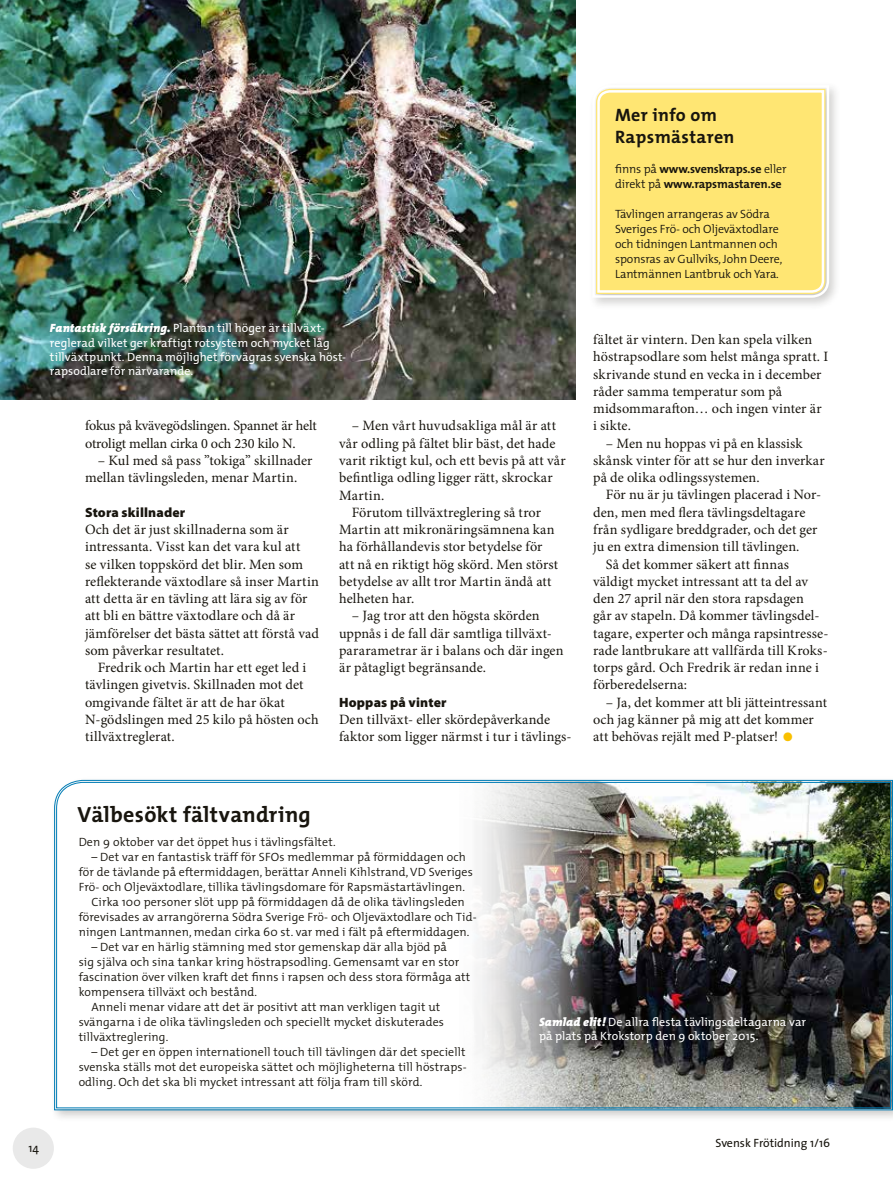
<style>
.page{position:relative;width:893px;height:1200px;background:#fff}
.page>*{position:absolute;margin:0;border:0;box-sizing:border-box;transform-origin:0 0}
.t1{font:33px "Minion Pro";color:#f9c000}
.t2{font:700 22.05px "The Mix";letter-spacing:.015em;color:#18150e}
.t3{font:700 18px/21.6px "The Mix";letter-spacing:.02em;color:#18150e}
.t4{font:14.25px/17.2px "Minion Pro";letter-spacing:.01em;color:#18150e}
.t5{font:14.25px/17.2px "Minion Pro";letter-spacing:-.015em;color:#18150e}
.t6{font:900 13.5px "Myriad Pro";letter-spacing:.01em;color:#18150e}
.t7{font:300 12px/15px "The Mix";letter-spacing:.01em;color:#18150e;text-align:justify}
.t8{font:12px/14.2px "The Mix";letter-spacing:.005em;color:#fff}
.t9{font:300 12px/15px "The Mix";letter-spacing:-.01em;color:#18150e}
.t10{font:700 12px/15px "The Mix";letter-spacing:-.01em;color:#18150e}
.t11{font:12px "The Sans";color:#18150e}
.s1{font-weight:900;font-style:italic}
.s2{font-weight:300}
</style>
<div class="page">
<div style="left:13px;top:1127px;width:41px;height:41px;background:#e9e9e9;border-radius:50%"></div>
<img style="left:0;top:0;width:575px;height:399px">
<div style="left:50px;top:775px;width:843px;height:347px;background:#18150e;opacity:.23"></div>
<img style="left:56px;top:781px;width:835px;height:327px">
<div style="left:588px;top:81px;width:253px;height:229px;background:#18150e;opacity:.23"></div>
<svg style="left:591px;top:84px;width:239px;height:215px"></svg>
<div style="left:596px;top:89px;width:229px;height:205px;background:#ffe673"></div>
<p class="t8" style="left:50px;top:321px;width:296px"><span class="s1">Fantastisk försäkring.</span> Plantan till höger är tillväxt&shy;reglerad vilket ger kraftigt rotsystem och mycket låg tillväxtpunkt. Denna möjlighet förvägras svenska höst&shy;rapsodlare för närvarande.</p>
<p class="t5" style="left:85px;top:417px;width:233px">fokus på kvävegödslingen. Spannet är helt otroligt mellan cirka 0 och 230 kilo N.</p>
<p class="t4" style="left:85px;top:451px;width:229px;text-indent:13px">– Kul med så pass ”tokiga” skillnader mellan tävlingsleden, menar Martin.</p>
<p class="t6" style="left:85px;top:503px;width:102px">Stora skillnader</p>
<p class="t4" style="left:85px;top:520px;width:235px">Och det är just skillnaderna som är intressanta. Visst kan det vara kul att<br>se vilken toppskörd det blir. Men som reflekterande växtodlare så inser Martin att detta är en tävling att lära sig av för att bli en bättre växtodlare och då är jämförelser det bästa sättet att förstå vad som påverkar resultatet.</p>
<p class="t4" style="left:85px;top:658px;width:235px;text-indent:13px">Fredrik och Martin har ett eget led i tävlingen givetvis. Skillnaden mot det omgivande fältet är att de har ökat N-gödslingen med 25 kilo på hösten och tillväxtreglerat.</p>
<p class="t4" style="left:352px;top:417px;width:206px">– Men vårt huvudsakliga mål är att</p>
<p class="t4" style="left:339px;top:434px;width:218px">vår odling på fältet blir bäst, det hade</p>
<p class="t4" style="left:339px;top:452px;width:228px">varit riktigt kul, och ett bevis på att vår</p>
<p class="t4" style="left:339px;top:469px;width:215px">befintliga odling ligger rätt, skrockar</p>
<p class="t4" style="left:339px;top:486px;width:47px">Martin.</p>
<p class="t4" style="left:352px;top:503px;width:191px">Förutom tillväxtreglering så tror</p>
<p class="t4" style="left:339px;top:521px;width:217px">Martin att mikronäringsämnena kan</p>
<p class="t4" style="left:339px;top:538px;width:205px">ha förhållandevis stor betydelse för</p>
<p class="t4" style="left:339px;top:555px;width:221px">att nå en riktigt hög skörd. Men störst</p>
<p class="t4" style="left:339px;top:572px;width:214px">betydelse av allt tror Martin ändå att</p>
<p class="t4" style="left:339px;top:590px;width:77px">helheten har.</p>
<p class="t4" style="left:339px;top:607px;width:226px;text-indent:13px">– Jag tror att den högsta skörden uppnås i de fall där samtliga tillväxt&shy;pararametrar är i balans och där ingen är påtagligt begränsande.</p>
<p class="t6" style="left:339px;top:692px;width:109px">Hoppas på vinter</p>
<p class="t4" style="left:339px;top:710px;width:234px">Den tillväxt- eller skördepåverkande faktor som ligger närmst i tur i tävlings-</p>
<p class="t3" style="left:615px;top:104px;width:121px">Mer info om<br>Rapsmästaren</p>
<p class="t10" style="left:615px;top:161px;width:173px"><span class="s2">finns på</span> www.svenskraps.se <span class="s2">eller direkt på</span> www.rapsmastaren.se</p>
<p class="t9" style="left:615px;top:206px;width:169px">Tävlingen arrangeras av Södra<br>Sveriges Frö- och Oljeväxtodlare och tidningen Lantmannen och sponsras av Gullviks, John Deere,<br>Lantmännen Lantbruk och Yara.</p>
<p class="t4" style="left:593px;top:331px;width:237px">fältet är vintern. Den kan spela vilken höstrapsodlare som helst många spratt. I skrivande stund en vecka in i december råder samma temperatur som på midsommarafton… och ingen vinter är i sikte.</p>
<p class="t4" style="left:593px;top:434px;width:233px;text-indent:13px">– Men nu hoppas vi på en klassisk skånsk vinter för att se hur den inverkar på de olika odlingssystemen.</p>
<p class="t4" style="left:606px;top:486px;width:217px">För nu är ju tävlingen placerad i Nor-</p>
<p class="t4" style="left:593px;top:503px;width:214px">den, men med flera tävlingsdeltagare</p>
<p class="t4" style="left:593px;top:521px;width:226px">från sydligare breddgrader, och det ger</p>
<p class="t4" style="left:593px;top:538px;width:208px">ju en extra dimension till tävlingen.</p>
<p class="t4" style="left:606px;top:555px;width:185px">Så det kommer säkert att finnas</p>
<p class="t4" style="left:593px;top:572px;width:217px">väldigt mycket intressant att ta del av</p>
<p class="t4" style="left:593px;top:590px;width:212px">den 27 april när den stora rapsdagen</p>
<p class="t4" style="left:593px;top:607px;width:228px">går av stapeln. Då kommer tävlingsdel-</p>
<p class="t4" style="left:593px;top:624px;width:237px">tagare, experter och många rapsintresse-</p>
<p class="t4" style="left:593px;top:641px;width:236px">rade lantbrukare att vallfärda till Kroks-</p>
<p class="t4" style="left:593px;top:659px;width:227px">torps gård. Och Fredrik är redan inne i</p>
<p class="t4" style="left:593px;top:676px;width:96px">förberedelserna:</p>
<p class="t4" style="left:593px;top:693px;width:235px;text-indent:13px">– Ja, det kommer att bli jätteintressant och jag känner på mig att det kommer att behövas rejält med P-platser!</p>
<h1 class="t1" style="left:781px;top:711px;width:14px">•</h1>
<h2 class="t2" style="left:78px;top:795px;width:235px">Välbesökt fältvandring</h2>
<p class="t7" style="left:79px;top:833px;width:259px">Den 9 oktober var det öppet hus i tävlingsfältet.</p>
<p class="t7" style="left:91px;top:848px;width:376px">– Det var en fantastisk träff för SFOs medlemmar på förmiddagen och</p>
<p class="t7" style="left:79px;top:863px;width:396px">för de tävlande på eftermiddagen, berättar Anneli Kihlstrand, VD Sveriges</p>
<p class="t7" style="left:79px;top:878px;width:388px">Frö- och Oljeväxtodlare, tillika tävlingsdomare för Rapsmästartävlingen.</p>
<p class="t7" style="left:91px;top:893px;width:375px">Cirka 100 personer slöt upp på förmiddagen då de olika tävlingsleden</p>
<p class="t7" style="left:79px;top:908px;width:399px">förevisades av arrangörerna Södra Sverige Frö- och Oljeväxtodlare och Tid-</p>
<p class="t7" style="left:79px;top:923px;width:392px">ningen Lantmannen, medan cirka 60 st. var med i fält på eftermiddagen.</p>
<p class="t7" style="left:91px;top:938px;width:357px">– Det var en härlig stämning med stor gemenskap där alla bjöd på</p>
<p class="t7" style="left:79px;top:953px;width:382px">sig själva och sina tankar kring höstrapsodling. Gemensamt var en stor</p>
<p class="t7" style="left:79px;top:968px;width:393px">fascination över vilken kraft det finns i rapsen och dess stora förmåga att</p>
<p class="t7" style="left:79px;top:983px;width:180px">kompensera tillväxt och bestånd.</p>
<p class="t7" style="left:91px;top:998px;width:350px">Anneli menar vidare att det är positivt att man verkligen tagit ut</p>
<p class="t7" style="left:79px;top:1013px;width:367px">svängarna i de olika tävlingsleden och speciellt mycket diskuterades</p>
<p class="t7" style="left:79px;top:1028px;width:91px">tillväxtreglering.</p>
<p class="t7" style="left:79px;top:1043px;width:390px;text-indent:13px">– Det ger en öppen internationell touch till tävlingen där det speciellt svenska ställs mot det europeiska sättet och möjligheterna till höstraps&shy;odling. Och det ska bli mycket intressant att följa fram till skörd.</p>
<p class="t8" style="left:539px;top:1014px;width:268px"><span class="s1">Samlad elit!</span> De allra flesta tävlingsdeltagarna var på plats på Krokstorp den 9 oktober 2015.</p>
<p class="t11" style="left:28px;top:1137px;width:12px">14</p>
<p class="t11" style="left:715px;top:1132px;width:116px">Svensk Frötidning 1/16</p>
</div>
